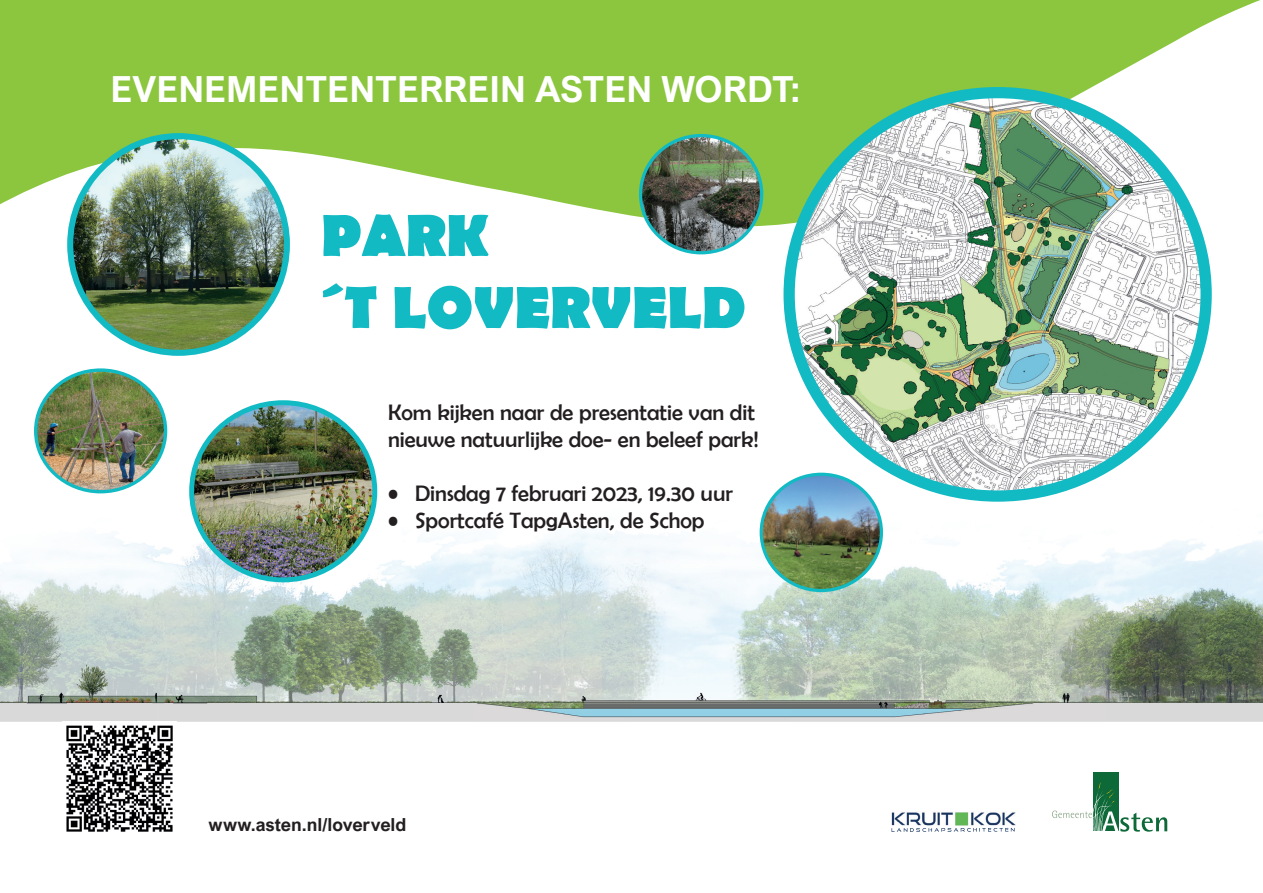
<style>
.page{position:relative;width:1263px;height:893px;background:#fff}
.page>*{position:absolute;margin:0;border:0;box-sizing:border-box;transform-origin:0 0}
.t1{font:700 60px/72px "Berlin Sans FB";color:#12bac4}
.t2{font:700 36px "Arial Nova";color:#fff}
.t3{font:22.5px/27px "Berlin Sans FB";color:#231f20}
.t4{font:700 18px "Arial Nova";color:#231f20}
</style>
<div class="page">
<svg style="left:0;top:0;width:1260px;height:314px;fill:#8bc63e"></svg>
<img style="left:70px;top:136px;width:217px;height:217px;border-radius:108px">
<div style="left:67px;top:133px;width:223px;height:223px;border:6px solid #12bac4;border-radius:50%"></div>
<img style="left:0;top:473px;width:1263px;height:249px">
<img style="left:860px;top:120px;width:33px;height:23px">
<img style="left:893px;top:99px;width:52px;height:44px">
<img style="left:945px;top:99px;width:105px;height:44px">
<img style="left:1050px;top:99px;width:52px;height:44px">
<img style="left:1102px;top:120px;width:33px;height:23px">
<img style="left:817px;top:161px;width:24px;height:32px">
<img style="left:841px;top:143px;width:313px;height:50px">
<img style="left:1154px;top:161px;width:24px;height:32px">
<img style="left:796px;top:193px;width:403px;height:51px">
<img style="left:795px;top:244px;width:405px;height:101px">
<img style="left:796px;top:345px;width:403px;height:50px">
<img style="left:817px;top:395px;width:24px;height:33px">
<img style="left:841px;top:395px;width:313px;height:51px">
<img style="left:1154px;top:395px;width:24px;height:33px">
<img style="left:860px;top:446px;width:33px;height:23px">
<img style="left:893px;top:446px;width:52px;height:44px">
<img style="left:945px;top:446px;width:105px;height:44px">
<img style="left:1050px;top:446px;width:52px;height:44px">
<img style="left:1102px;top:446px;width:33px;height:23px">
<div style="left:783px;top:87px;width:429px;height:415px;border:11px solid #12bac4;border-radius:50%"></div>
<img style="left:761px;top:474px;width:120px;height:116px">
<div style="left:760px;top:473px;width:123px;height:119px;border:3px solid #12bac4;border-radius:50%"></div>
<img style="left:640px;top:136px;width:122px;height:117px">
<div style="left:639px;top:134px;width:124px;height:120px;border:3px solid #12bac4;border-radius:50%"></div>
<img style="left:192px;top:403px;width:183px;height:177px">
<div style="left:189px;top:400px;width:188px;height:182px;border:5px solid #12bac4;border-radius:50%"></div>
<img style="left:36px;top:371px;width:130px;height:121px">
<div style="left:34px;top:368px;width:133px;height:125px;border:3px solid #12bac4;border-radius:50%"></div>
<div style="left:1093px;top:773px;width:25px;height:58px;background:#0d6937"></div>
<svg style="left:1052px;top:782px;width:115px;height:50px"></svg>
<img style="left:891px;top:812px;width:125px;height:20px">
<img style="left:897px;top:828px;width:117px;height:4px">
<img style="left:62px;top:721px;width:114px;height:111px">
<h2 class="t2" style="left:111px;top:68px;width:692px">EVENEMENTENTERREIN ASTEN WORDT:</h2>
<h1 class="t1" style="left:321px;top:203px;width:426px">PARK<br>´T LOVERVELD</h1>
<p class="t3" style="left:388px;top:399px;width:372px">Kom kijken naar de presentatie van dit nieuwe natuurlijke doe- en beleef park!</p>
<p class="t3" style="left:388px;top:480px;width:346px">• Dinsdag 7 februari 2023, 19.30 uur</p>
<p class="t3" style="left:388px;top:507px;width:318px">• Sportcafé TapgAsten, de Schop</p>
<p class="t4" style="left:208px;top:814px;width:200px">www.asten.nl/loverveld</p>
</div>
